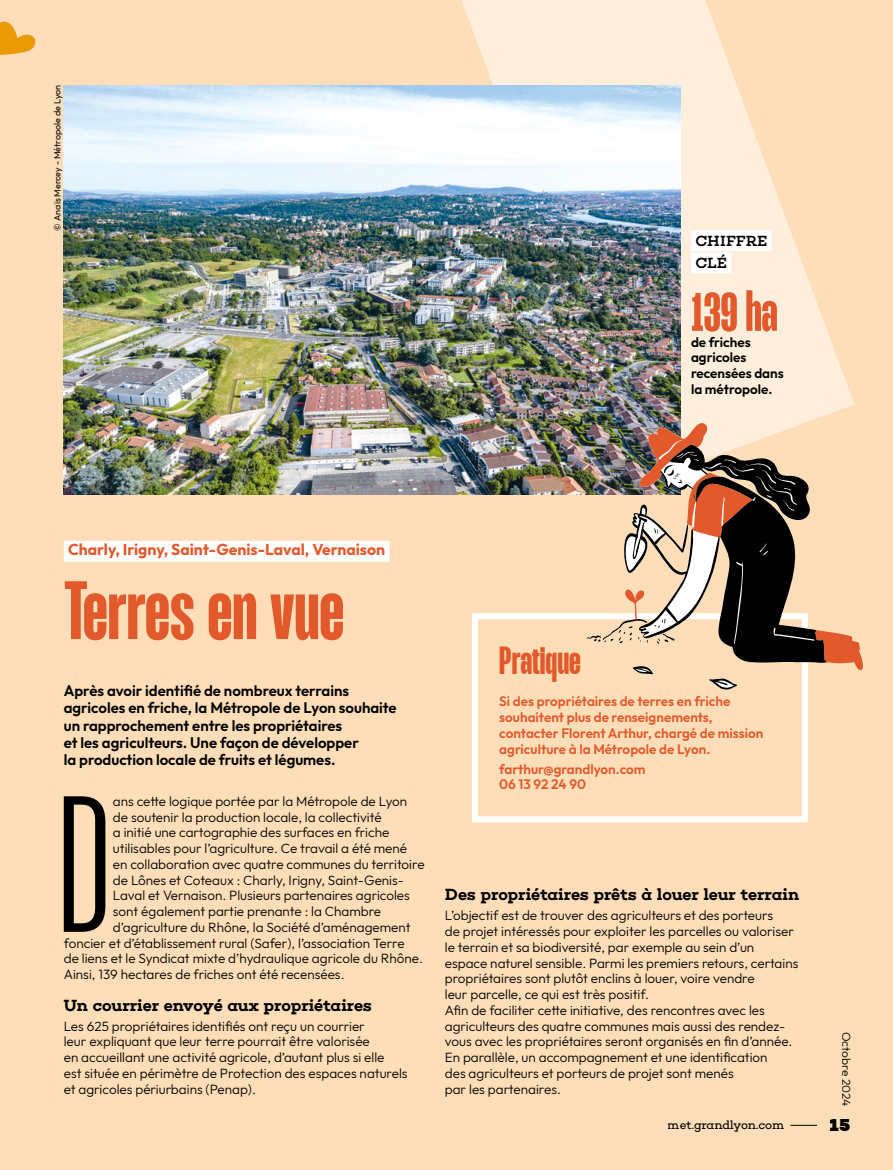
<style>
.page{position:relative;width:893px;height:1170px;background:#fff}
.page>*{position:absolute;margin:0;border:0;box-sizing:border-box;transform-origin:0 0}
.t1{font:300 193.5px "Mango Grotesque";color:#000}
.t2{font:700 82.5px "Mango Grotesque";color:#e2592c}
.t3{font:700 54px "Mango Grotesque";color:#e2592c}
.t4{font:700 39px "Mango Grotesque";color:#e2592c}
.t5{font:900 18px "Choplin";color:#000}
.t6{font:600 16.5px "Choplin";letter-spacing:-.005em;color:#000}
.t7{font:700 15.75px "Outfit";color:#e2592c}
.t8{font:600 15px/17.2px "Outfit";color:#000}
.t9{font:500 15px/22.2px "Choplin";letter-spacing:-.005em;color:#000}
.t10{font:300 13.5px/15.8px "Outfit";color:#000}
.t11{font:600 13.5px/15.8px "Outfit";color:#e2592c}
.t12{font:600 13.5px/15.8px "Outfit";color:#000}
.t13{font:12px "Choplin";letter-spacing:-.02em;color:#000}
.t14{font:300 12px "Outfit";color:#000}
.t15{font:9px "Outfit";color:#000}
</style>
<div class="page">
<div style="left:0;top:0;width:893px;height:1169px;background:#fedeb8"></div>
<svg style="left:462px;top:0;width:392px;height:422px;fill:#feeedb"></svg>
<div style="left:64px;top:541px;width:325px;height:21px;background:#fff"></div>
<img style="left:64px;top:85px;width:616px;height:410px">
<div style="left:691px;top:230px;width:80px;height:21px;background:#fff"></div>
<div style="left:691px;top:252px;width:40px;height:21px;background:#fff"></div>
<div style="left:472px;top:613px;width:336px;height:209px;border:6px solid #fff"></div>
<svg style="left:587px;top:422px;width:276px;height:267px"></svg>
<svg style="left:0;top:21px;width:35px;height:34px"></svg>
<svg style="left:790px;top:1124px;width:27px;height:1px"></svg>
<p class="t15" style="left:52px;top:231px;width:147px;rotate:-90deg">© Anaïs Mercey - Métropole de Lyon</p>
<p class="t9" style="left:695px;top:230px;width:73px">CHIFFRE<br>CLÉ</p>
<h3 class="t3" style="left:691px;top:287px;width:88px">139 ha</h3>
<p class="t12" style="left:691px;top:334px;width:94px">de friches agricoles recensées dans la métropole.</p>
<p class="t7" style="left:68px;top:539px;width:319px">Charly, Irigny, Saint-Genis-Laval, Vernaison</p>
<h2 class="t2" style="left:64px;top:573px;width:282px">Terres en vue</h2>
<p class="t8" style="left:64px;top:682px;width:334px">Après avoir identifié de nombreux terrains agricoles en friche, la Métropole de Lyon souhaite un rapprochement entre les propriétaires<br>et les agriculteurs. Une façon de développer<br>la production locale de fruits et légumes.</p>
<h1 class="t1" style="left:57px;top:777px;width:55px">D</h1>
<p class="t10" style="left:113px;top:793px;width:296px">ans cette logique portée par la Métropole de Lyon</p>
<p class="t10" style="left:113px;top:809px;width:270px">de soutenir la production locale, la collectivité</p>
<p class="t10" style="left:113px;top:824px;width:278px">a initié une cartographie des surfaces en friche</p>
<p class="t10" style="left:113px;top:840px;width:296px">utilisables pour l’agriculture. Ce travail a été mené</p>
<p class="t10" style="left:113px;top:856px;width:313px">en collaboration avec quatre communes du territoire</p>
<p class="t10" style="left:113px;top:872px;width:293px">de Lônes et Coteaux : Charly, Irigny, Saint-Genis-</p>
<p class="t10" style="left:113px;top:887px;width:298px">Laval et Vernaison. Plusieurs partenaires agricoles</p>
<p class="t10" style="left:113px;top:903px;width:270px">sont également partie prenante : la Chambre</p>
<p class="t10" style="left:113px;top:919px;width:299px">d’agriculture du Rhône, la Société d’aménagement</p>
<p class="t10" style="left:64px;top:935px;width:342px">foncier et d’établissement rural (Safer), l’association Terre</p>
<p class="t10" style="left:64px;top:950px;width:361px">de liens et le Syndicat mixte d’hydraulique agricole du Rhône.</p>
<p class="t10" style="left:64px;top:966px;width:282px">Ainsi, 139 hectares de friches ont été recensées.</p>
<p class="t6" style="left:64px;top:995px;width:310px">Un courrier envoyé aux propriétaires</p>
<p class="t10" style="left:64px;top:1018px;width:345px">Les 625 propriétaires identifiés ont reçu un courrier<br>leur expliquant que leur terre pourrait être valorisée<br>en accueillant une activité agricole, d’autant plus si elle<br>est située en périmètre de Protection des espaces naturels et agricoles périurbains (Penap).</p>
<h3 class="t4" style="left:499px;top:642px;width:83px">Pratique</h3>
<p class="t11" style="left:499px;top:694px;width:266px">Si des propriétaires de terres en friche souhaitent plus de renseignements, contacter Florent Arthur, chargé de mission agriculture à la Métropole de Lyon.</p>
<p class="t11" style="left:499px;top:761px;width:148px">farthur@grandlyon.com<br>06 13 92 24 90</p>
<p class="t6" style="left:445px;top:884px;width:356px">Des propriétaires prêts à louer leur terrain</p>
<p class="t10" style="left:445px;top:907px;width:355px">L’objectif est de trouver des agriculteurs et des porteurs<br>de projet intéressés pour exploiter les parcelles ou valoriser le terrain et sa biodiversité, par exemple au sein d’un espace naturel sensible. Parmi les premiers retours, certains propriétaires sont plutôt enclins à louer, voire vendre<br>leur parcelle, ce qui est très positif.<br>Afin de faciliter cette initiative, des rencontres avec les agriculteurs des quatre communes mais aussi des rendez&shy;vous avec les propriétaires seront organisés en fin d’année.<br>En parallèle, un accompagnement et une identification<br>des agriculteurs et porteurs de projet sont menés<br>par les partenaires.</p>
<p class="t13" style="left:668px;top:1118px;width:118px">met.grandlyon.com</p>
<p class="t14" style="left:854px;top:1031px;width:76px;rotate:90deg">Octobre 2024</p>
<h3 class="t5" style="left:830px;top:1114px;width:22px">15</h3>
</div>
